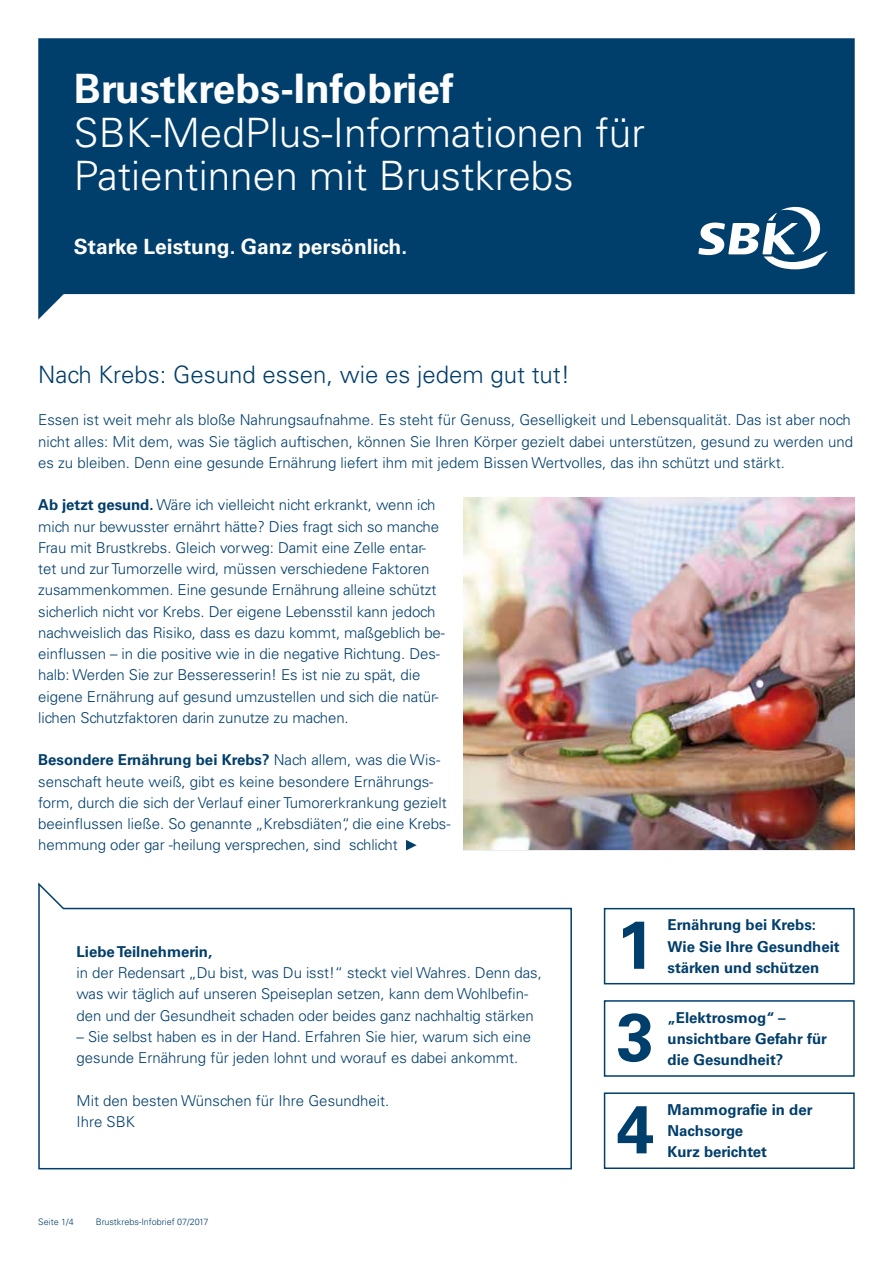
<style>
.page{position:relative;width:893px;height:1263px;background:#fff}
.page>*{position:absolute;margin:0;border:0;box-sizing:border-box;transform-origin:0 0}
.t1{font:700 67.5px/92.2px "Univers LT Std";color:#003e6b;text-align:justify}
.t2{font:300 40.5px/43.5px "Univers LT Std";color:#fdfdfd}
.t3{font:700 40.5px "Univers LT Std";color:#fdfdfd}
.t4{font:300 24px "Univers LT Std";color:#003e6b}
.t5{font:700 21px "Univers LT Std";color:#fff}
.t6{font:300 15px/21.3px "Univers LT Std";letter-spacing:-.005em;color:#003e6b}
.t7{font:700 15px/21.3px "Univers LT Std";color:#003e6b}
.t8{font:300 9px "Univers LT Std";color:#003e6b}
.s1{font-weight:700}
</style>
<div class="page">
<svg style="left:406px;top:840px;width:11px;height:10px"></svg>
<svg style="left:38px;top:38px;width:817px;height:281px;background:#174f78"></svg>
<svg style="left:698px;top:204px;width:130px;height:65px"></svg>
<svg style="left:38px;top:882px;width:534px;height:288px"></svg>
<img style="left:463px;top:497px;width:392px;height:353px">
<div style="left:604px;top:908px;width:251px;height:76px;border:2px solid #003e6b"></div>
<div style="left:604px;top:1000px;width:251px;height:77px;border:2px solid #003e6b"></div>
<div style="left:604px;top:1092px;width:251px;height:77px;border:2px solid #003e6b"></div>
<h2 class="t3" style="left:74px;top:65px;width:381px">Brustkrebs-Infobrief</h2>
<h2 class="t2" style="left:74px;top:111px;width:572px">SBK-MedPlus-Informationen für<br>Patientinnen mit Brustkrebs</h2>
<h3 class="t5" style="left:74px;top:235px;width:335px">Starke Leistung. Ganz persönlich.</h3>
<h3 class="t4" style="left:38px;top:360px;width:533px">Nach Krebs: Gesund essen, wie es jedem gut tut!</h3>
<p class="t6" style="left:38px;top:409px;width:816px">Essen ist weit mehr als bloße Nahrungsaufnahme. Es steht für Genuss, Geselligkeit und Lebensqualität. Das ist aber noch nicht alles: Mit dem, was Sie täglich auftischen, können Sie Ihren Körper gezielt dabei unterstützen, gesund zu werden und es zu bleiben. Denn eine gesunde Ernährung liefert ihm mit jedem Bissen Wertvolles, das ihn schützt und stärkt.</p>
<p class="t6" style="left:38px;top:494px;width:408px"><span class="s1">Ab jetzt gesund.</span> Wäre ich vielleicht nicht erkrankt, wenn ich mich nur bewusster ernährt hätte? Dies fragt sich so manche Frau mit Brustkrebs. Gleich vorweg: Damit eine Zelle entar&shy;tet und zur Tumorzelle wird, müssen verschiedene Faktoren zusammenkommen. Eine gesunde Ernährung alleine schützt sicherlich nicht vor Krebs. Der eigene Lebensstil kann jedoch nachweislich das Risiko, dass es dazu kommt, maßgeblich be&shy;einflussen – in die positive wie in die negative Richtung. Des&shy;halb: Werden Sie zur Besseresserin! Es ist nie zu spät, die eigene Ernährung auf gesund umzustellen und sich die natür&shy;lichen Schutzfaktoren darin zunutze zu machen.</p>
<p class="t6" style="left:38px;top:749px;width:414px"><span class="s1">Besondere Ernährung bei Krebs?</span> Nach allem, was die Wis&shy;senschaft heute weiß, gibt es keine besondere Ernährungs&shy;form, durch die sich der Verlauf einer Tumorerkrankung gezielt beeinflussen ließe. So genannte „Krebsdiäten“, die eine Krebs&shy;hemmung oder gar -heilung versprechen, sind schlicht</p>
<p class="t7" style="left:77px;top:941px;width:137px">Liebe Teilnehmerin,</p>
<p class="t6" style="left:77px;top:962px;width:467px">in der Redensart „Du bist, was Du isst!“ steckt viel Wahres. Denn das, was wir täglich auf unseren Speiseplan setzen, kann dem Wohlbefin&shy;den und der Gesundheit schaden oder beides ganz nachhaltig stärken</p>
<p class="t6" style="left:77px;top:1026px;width:456px">– Sie selbst haben es in der Hand. Erfahren Sie hier, warum sich eine gesunde Ernährung für jeden lohnt und worauf es dabei ankommt.</p>
<p class="t6" style="left:77px;top:1090px;width:314px">Mit den besten Wünschen für Ihre Gesundheit.<br>Ihre SBK</p>
<p class="t8" style="left:38px;top:1216px;width:37px">Seite 1/4</p>
<p class="t8" style="left:96px;top:1216px;width:114px">Brustkrebs-Infobrief 07/2017</p>
<h1 class="t1" style="left:617px;top:899px;width:39px">1<br>3<br>4</h1>
<p class="t7" style="left:668px;top:914px;width:174px">Ernährung bei Krebs:<br>Wie Sie Ihre Gesundheit stärken und schützen</p>
<p class="t7" style="left:668px;top:1007px;width:161px">„Elektrosmog“ – unsichtbare Gefahr für die Gesundheit?</p>
<p class="t7" style="left:668px;top:1099px;width:146px">Mammografie in der<br>Nachsorge<br>Kurz berichtet</p>
</div>
